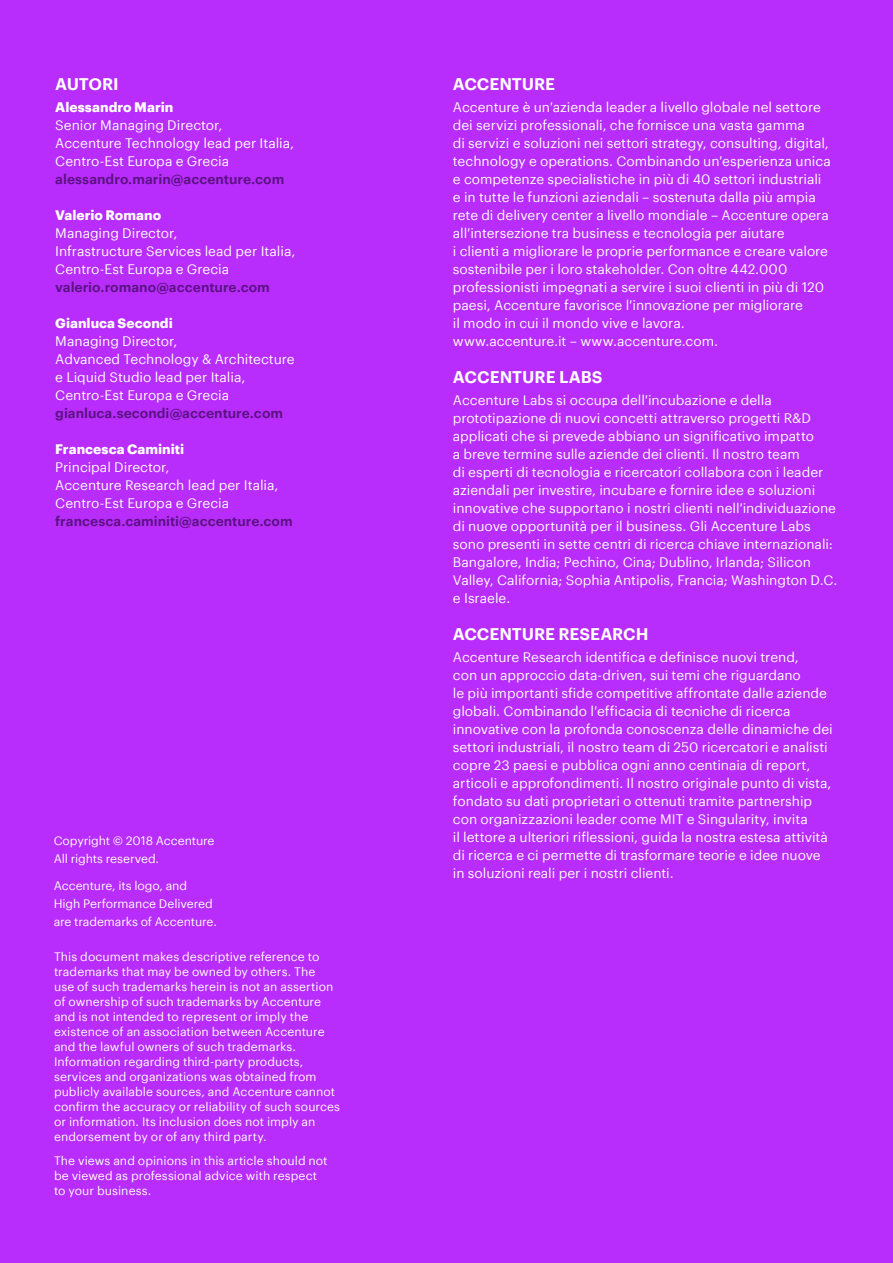
<style>
.page{position:relative;width:893px;height:1263px;background:#b82dfb}
.page>*{position:absolute;margin:0;border:0;box-sizing:border-box;transform-origin:0 0}
.t1{font:600 16.5px "Graphik";letter-spacing:-.005em;color:#fff}
.t2{font:13.5px/18px "Graphik";letter-spacing:-.005em;color:#fff}
.t3{font:600 13.5px "Graphik";color:#5c1284}
.t4{font:700 13.5px "Graphik";color:#fff}
.t5{font:12px/15px "Graphik";color:#fff}
</style>
<div class="page">
<p class="t1" style="left:55px;top:71px;width:65px">AUTORI</p>
<p class="t4" style="left:55px;top:97px;width:120px">Alessandro Marin</p>
<p class="t2" style="left:55px;top:115px;width:240px">Senior Managing Director,<br>Accenture Technology lead per Italia,<br>Centro-Est Europa e Grecia</p>
<p class="t3" style="left:55px;top:169px;width:231px">alessandro.marin@accenture.com</p>
<p class="t4" style="left:55px;top:205px;width:107px">Valerio Romano</p>
<p class="t2" style="left:55px;top:223px;width:242px">Managing Director,<br>Infrastructure Services lead per Italia,<br>Centro-Est Europa e Grecia</p>
<p class="t3" style="left:55px;top:277px;width:216px">valerio.romano@accenture.com</p>
<p class="t4" style="left:55px;top:313px;width:119px">Gianluca Secondi</p>
<p class="t2" style="left:55px;top:331px;width:241px">Managing Director,<br>Advanced Technology &amp; Architecture e Liquid Studio lead per Italia,<br>Centro-Est Europa e Grecia</p>
<p class="t3" style="left:55px;top:403px;width:229px">gianluca.secondi@accenture.com</p>
<p class="t4" style="left:55px;top:439px;width:130px">Francesca Caminiti</p>
<p class="t2" style="left:55px;top:457px;width:225px">Principal Director,<br>Accenture Research lead per Italia,<br>Centro-Est Europa e Grecia</p>
<p class="t3" style="left:55px;top:511px;width:239px">francesca.caminiti@accenture.com</p>
<p class="t5" style="left:54px;top:831px;width:162px;line-height:18px">Copyright © 2018 Accenture<br>All rights reserved.</p>
<p class="t5" style="left:54px;top:875px;width:165px;line-height:18px">Accenture, its logo, and<br>High Performance Delivered are trademarks of Accenture.</p>
<p class="t5" style="left:54px;top:948px;width:288px">This document makes descriptive reference to trademarks that may be owned by others. The<br>use of such trademarks herein is not an assertion of ownership of such trademarks by Accenture and is not intended to represent or imply the existence of an association between Accenture and the lawful owners of such trademarks.<br>Information regarding third-party products, services and organizations was obtained from publicly available sources, and Accenture cannot confirm the accuracy or reliability of such sources or information. Its inclusion does not imply an endorsement by or of any third party.</p>
<p class="t5" style="left:54px;top:1152px;width:275px">The views and opinions in this article should not be viewed as professional advice with respect to your business.</p>
<p class="t1" style="left:453px;top:71px;width:104px">ACCENTURE</p>
<p class="t2" style="left:453px;top:97px;width:379px">Accenture è un′azienda leader a livello globale nel settore dei servizi professionali, che fornisce una vasta gamma<br>di servizi e soluzioni nei settori strategy, consulting, digital, technology e operations. Combinando un′esperienza unica e competenze specialistiche in più di 40 settori industriali e in tutte le funzioni aziendali – sostenuta dalla più ampia rete di delivery center a livello mondiale – Accenture opera all′intersezione tra business e tecnologia per aiutare<br>i clienti a migliorare le proprie performance e creare valore sostenibile per i loro stakeholder. Con oltre 442.000 professionisti impegnati a servire i suoi clienti in più di 120 paesi, Accenture favorisce l′innovazione per migliorare<br>il modo in cui il mondo vive e lavora.<br>www.accenture.it – www.accenture.com.</p>
<p class="t1" style="left:453px;top:364px;width:151px">ACCENTURE LABS</p>
<p class="t2" style="left:453px;top:390px;width:386px">Accenture Labs si occupa dell′incubazione e della prototipazione di nuovi concetti attraverso progetti R&amp;D applicati che si prevede abbiano un significativo impatto<br>a breve termine sulle aziende dei clienti. Il nostro team<br>di esperti di tecnologia e ricercatori collabora con i leader aziendali per investire, incubare e fornire idee e soluzioni innovative che supportano i nostri clienti nell′individuazione di nuove opportunità per il business. Gli Accenture Labs sono presenti in sette centri di ricerca chiave internazionali:<br>Bangalore, India; Pechino, Cina; Dublino, Irlanda; Silicon Valley, California; Sophia Antipolis, Francia; Washington D.C. e Israele.</p>
<p class="t1" style="left:453px;top:621px;width:197px">ACCENTURE RESEARCH</p>
<p class="t2" style="left:453px;top:647px;width:381px">Accenture Research identifica e definisce nuovi trend,<br>con un approccio data-driven, sui temi che riguardano<br>le più importanti sfide competitive affrontate dalle aziende globali. Combinando l′efficacia di tecniche di ricerca innovative con la profonda conoscenza delle dinamiche dei settori industriali, il nostro team di 250 ricercatori e analisti copre 23 paesi e pubblica ogni anno centinaia di report, articoli e approfondimenti. Il nostro originale punto di vista, fondato su dati proprietari o ottenuti tramite partnership con organizzazioni leader come MIT e Singularity, invita<br>il lettore a ulteriori riflessioni, guida la nostra estesa attività di ricerca e ci permette di trasformare teorie e idee nuove in soluzioni reali per i nostri clienti.</p>
</div>
